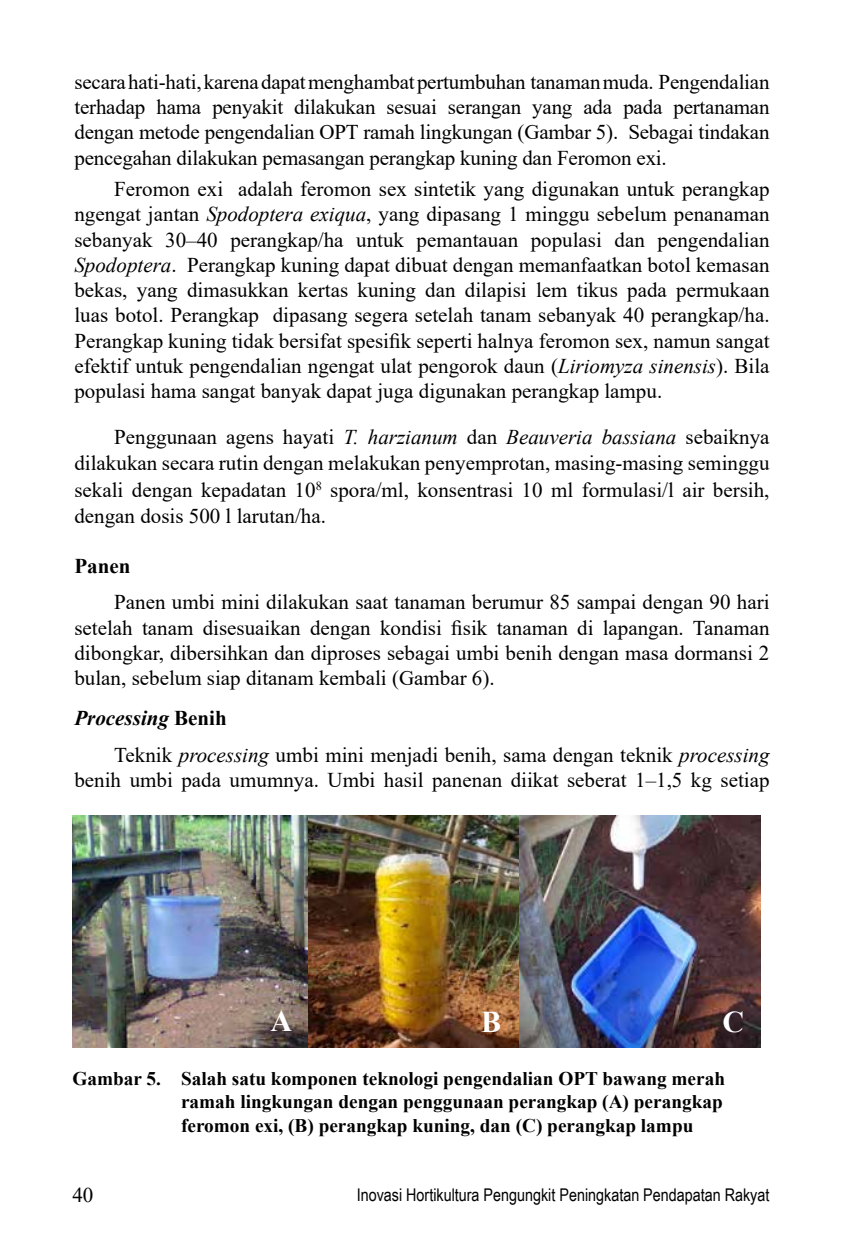
<style>
.page{position:relative;width:844px;height:1241px;background:#fff}
.page>*{position:absolute;margin:0;border:0;box-sizing:border-box;transform-origin:0 0}
.t1{font:700 30.1px "Times New Roman";color:#fff}
.t2{font:21px/25.2px "Times New Roman";color:#000;text-align:justify}
.t3{font:700 21px "Times New Roman";color:#000}
.t4{font:700 19.25px/23.1px "Times New Roman";color:#000}
.t5{font:17.5px "Arial Narrow";color:#000}
.s1{font-style:italic}
.s2{font-weight:700;font-style:italic}
.s3{font-weight:700}
</style>
<div class="page">
<img style="left:73px;top:815px;width:687px;height:232px">
<p class="t2" style="left:74px;top:69px;width:696px">secara hati-hati, karena dapat menghambat pertumbuhan tanaman muda. Pengendalian terhadap hama penyakit dilakukan sesuai serangan yang ada pada pertanaman dengan metode pengendalian OPT ramah lingkungan (Gambar 5). Sebagai tindakan pencegahan dilakukan pemasangan perangkap kuning dan Feromon exi.</p>
<p class="t2" style="left:74px;top:176px;width:696px;text-indent:40px">Feromon exi adalah feromon sex sintetik yang digunakan untuk perangkap ngengat jantan <span class="s1">Spodoptera exiqua</span>, yang dipasang 1 minggu sebelum penanaman sebanyak 30–40 perangkap/ha untuk pemantauan populasi dan pengendalian <span class="s1">Spodoptera</span>. Perangkap kuning dapat dibuat dengan memanfaatkan botol kemasan bekas, yang dimasukkan kertas kuning dan dilapisi lem tikus pada permukaan luas botol. Perangkap dipasang segera setelah tanam sebanyak 40 perangkap/ha.<br>Perangkap kuning tidak bersifat spesifik seperti halnya feromon sex, namun sangat efektif untuk pengendalian ngengat ulat pengorok daun (<span class="s1">Liriomyza sinensis</span>). Bila populasi hama sangat banyak dapat juga digunakan perangkap lampu.</p>
<p class="t2" style="left:74px;top:423px;width:696px;line-height:26.2px;text-indent:40px">Penggunaan agens hayati <span class="s1">T. harzianum</span> dan <span class="s1">Beauveria bassiana</span> sebaiknya dilakukan secara rutin dengan melakukan penyemprotan, masing-masing seminggu sekali dengan kepadatan 10<sup>8</sup> spora/ml, konsentrasi 10 ml formulasi/l air bersih, dengan dosis 500 l larutan/ha.</p>
<p class="t3" style="left:74px;top:550px;width:58px">Panen</p>
<p class="t2" style="left:74px;top:589px;width:696px;text-indent:40px">Panen umbi mini dilakukan saat tanaman berumur 85 sampai dengan 90 hari setelah tanam disesuaikan dengan kondisi fisik tanaman di lapangan. Tanaman dibongkar, dibersihkan dan diproses sebagai umbi benih dengan masa dormansi 2 bulan, sebelum siap ditanam kembali (Gambar 6).</p>
<p class="t2" style="left:114px;top:699px;width:656px;line-height:36.4px;text-indent:-40px"><span class="s2">Processing</span> <span class="s3">Benih<br></span>Teknik <span class="s1">processing</span> umbi mini menjadi benih, sama dengan teknik <span class="s1">processing</span></p>
<p class="t2" style="left:74px;top:766px;width:696px">benih umbi pada umumnya. Umbi hasil panenan diikat seberat 1–1,5 kg setiap</p>
<h1 class="t1" style="left:270px;top:998px;width:23px">A</h1>
<h1 class="t1" style="left:481px;top:1000px;width:22px">B</h1>
<h1 class="t1" style="left:722px;top:1000px;width:23px">C</h1>
<p class="t4" style="left:181px;top:1066px;width:545px;text-indent:-108px">Gambar 5. Salah satu komponen teknologi pengendalian OPT bawang merah ramah lingkungan dengan penggunaan perangkap (A) perangkap feromon exi, (B) perangkap kuning, dan (C) perangkap lampu</p>
<p class="t2" style="left:72px;top:1181px;width:22px">40</p>
<p class="t5" style="left:356px;top:1181px;width:414px">Inovasi Hortikultura Pengungkit Peningkatan Pendapatan Rakyat</p>
</div>
